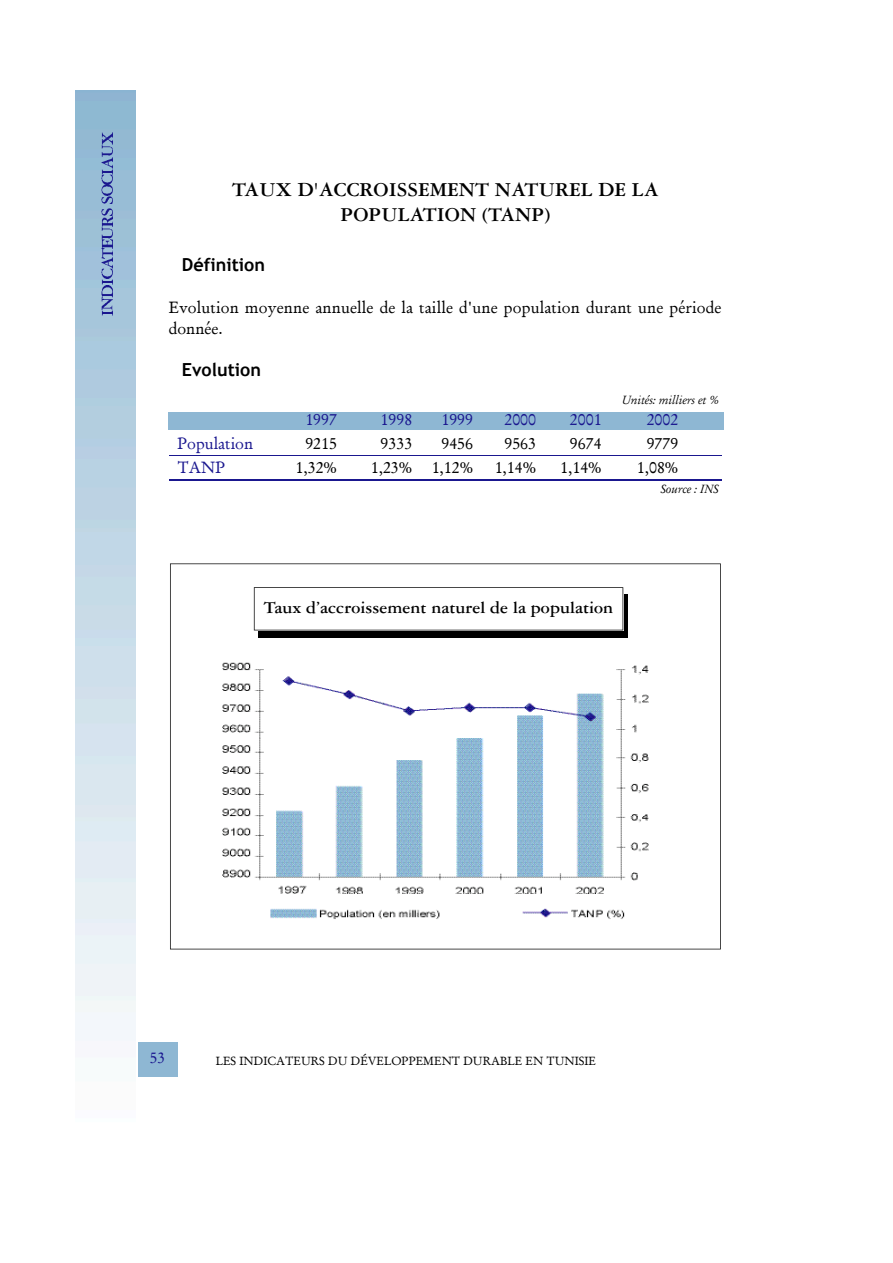
<style>
.page{position:relative;width:893px;height:1263px;background:#fff}
.page>*{position:absolute;margin:0;border:0;box-sizing:border-box;transform-origin:0 0}
.t1{font:700 21px/25.2px "Garamond Three";color:#000;text-align:center}
.t2{font:700 18px "Garamond Three";color:#000}
.t3{font:700 18px "Trebuchet MS";color:#000}
.t4{font:16.5px/20.5px "Garamond Antiqua";letter-spacing:.01em;color:#000}
.t5{font:16.5px "Garamond Antiqua";color:#1a178f}
.t6{font:15.75px "Garamond Antiqua";color:#1a178f}
.t7{font:12px "Garamond Antiqua";color:#000}
.t8{font:italic 12px "Garamond";color:#000}
</style>
<div class="page">
<div style="left:138px;top:1042px;width:39px;height:35px;background:#8eb7d3"></div>
<img style="left:75px;top:90px;width:60px;height:951px">
<img style="left:98px;top:257px;width:15px;height:59px">
<img style="left:98px;top:208px;width:14px;height:51px">
<img style="left:98px;top:132px;width:14px;height:71px">
<div style="left:168px;top:412px;width:555px;height:18px;background:#8eb7d3"></div>
<hr style="left:169px;top:455px;width:553px;height:1px;background:#1a178f">
<hr style="left:169px;top:479px;width:553px;height:2px;background:#1a178f">
<svg style="left:170px;top:563px;width:551px;height:386px"></svg>
<svg style="left:259px;top:594px;width:369px;height:43px;background:#151515"></svg>
<svg style="left:254px;top:587px;width:369px;height:43px"></svg>
<p class="t1" style="left:232px;top:178px;width:428px">TAUX D'ACCROISSEMENT NATUREL DE LA<br>POPULATION (TANP)</p>
<p class="t3" style="left:182px;top:254px;width:85px">Définition</p>
<p class="t4" style="left:169px;top:297px;width:554px">Evolution moyenne annuelle de la taille d'une population durant une période donnée.</p>
<p class="t3" style="left:182px;top:359px;width:81px">Evolution</p>
<p class="t8" style="left:622px;top:392px;width:98px">Unités: milliers et %</p>
<p class="t5" style="left:305px;top:409px;width:33px">1997</p>
<p class="t5" style="left:381px;top:409px;width:33px">1998</p>
<p class="t5" style="left:441px;top:409px;width:33px">1999</p>
<p class="t5" style="left:504px;top:409px;width:33px">2000</p>
<p class="t5" style="left:570px;top:409px;width:33px">2001</p>
<p class="t5" style="left:647px;top:409px;width:33px">2002</p>
<p class="t5" style="left:178px;top:433px;width:77px">Population</p>
<p class="t4" style="left:305px;top:433px;width:33px">9215</p>
<p class="t4" style="left:381px;top:433px;width:33px">9333</p>
<p class="t4" style="left:441px;top:433px;width:33px">9456</p>
<p class="t4" style="left:504px;top:433px;width:33px">9563</p>
<p class="t4" style="left:570px;top:433px;width:33px">9674</p>
<p class="t4" style="left:647px;top:433px;width:33px">9779</p>
<p class="t5" style="left:178px;top:457px;width:49px">TANP</p>
<p class="t4" style="left:296px;top:457px;width:43px">1,32%</p>
<p class="t4" style="left:371px;top:457px;width:104px">1,23% 1,12%</p>
<p class="t4" style="left:495px;top:457px;width:43px">1,14%</p>
<p class="t4" style="left:560px;top:457px;width:43px">1,14%</p>
<p class="t4" style="left:637px;top:457px;width:43px">1,08%</p>
<p class="t2" style="left:264px;top:601px;width:351px">Taux d’accroissement naturel de la population</p>
<p class="t2" style="left:282px;top:608px;width:323px">Taux d’exploitation des ressources en eaux</p>
<p class="t8" style="left:660px;top:482px;width:60px">Source : INS</p>
<p class="t6" style="left:150px;top:1048px;width:17px">53</p>
<p class="t7" style="left:216px;top:1053px;width:382px">LES INDICATEURS DU DÉVELOPPEMENT DURABLE EN TUNISIE</p>
</div>
